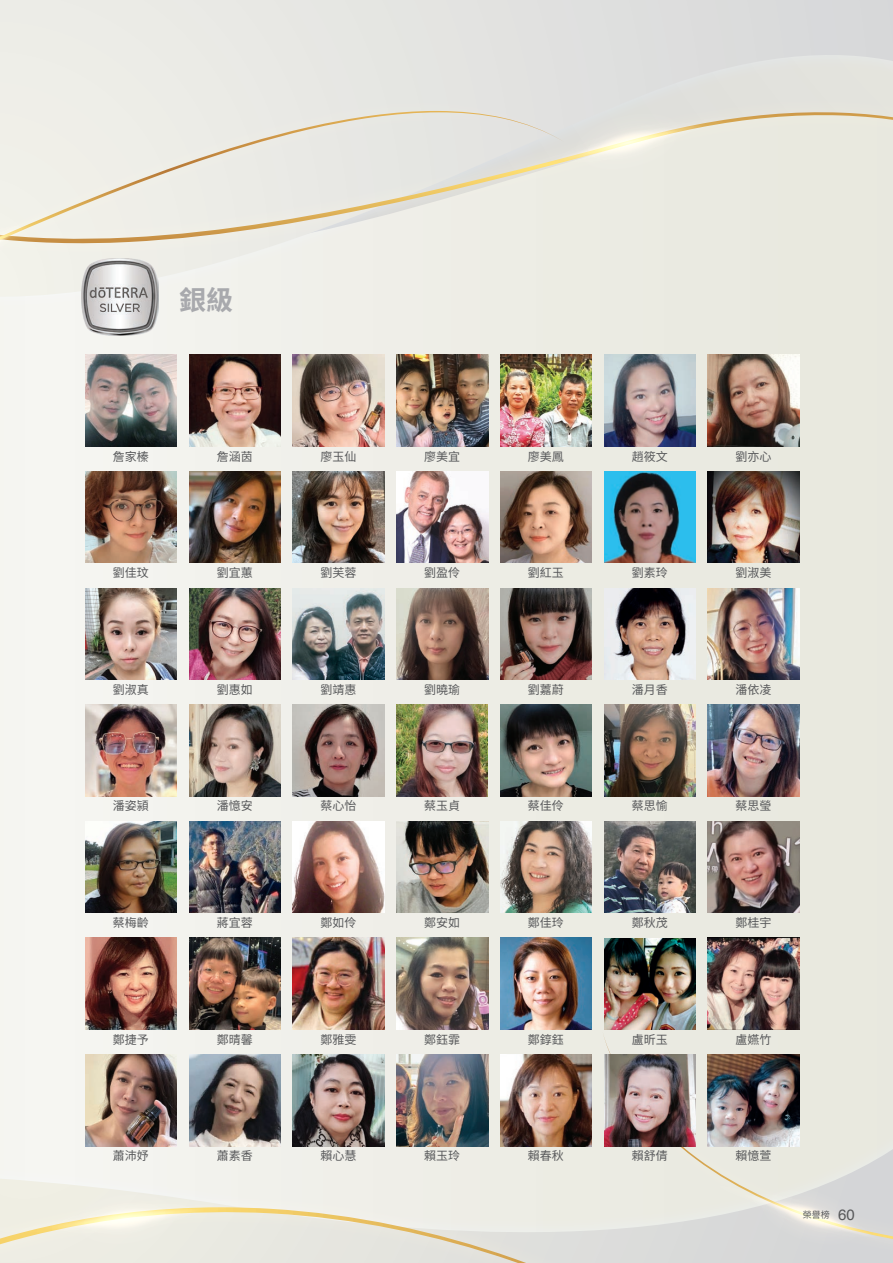
<style>
.page{position:relative;width:893px;height:1263px;background:#eeeee7}
.page>*{position:absolute;margin:0;border:0;box-sizing:border-box;transform-origin:0 0}
.t1{font:700 27px "Noto Sans CJ Ktc";color:#a8a9ad}
.t2{font:12px "Noto Sans CJ Ktc";color:#57585a}
.t3{font:9px "Noto Sans CJ Ktc";color:#57585a}
.s1{font-family:"Helvetica";font-size:15px}
</style>
<div class="page">
<img style="left:25px;top:1072px;width:464px;height:68px">
<svg style="left:25px;top:1140px;width:555px;height:25px"></svg>
<svg style="left:25px;top:0;width:868px;height:357px"></svg>
<img style="left:0;top:1165px;width:580px;height:98px">
<svg style="left:0;top:1178px;width:559px;height:85px"></svg>
<img style="left:580px;top:1008px;width:313px;height:255px">
<svg style="left:602px;top:1031px;width:291px;height:210px"></svg>
<svg style="left:719px;top:1175px;width:174px;height:81px"></svg>
<img style="left:25px;top:69px;width:868px;height:283px">
<svg style="left:587px;top:92px;width:306px;height:152px"></svg>
<svg style="left:587px;top:100px;width:143px;height:85px"></svg>
<img style="left:25px;top:88px;width:562px;height:248px">
<svg style="left:0;top:111px;width:564px;height:205px"></svg>
<svg style="left:0;top:210px;width:51px;height:84px"></svg>
<img style="left:708px;top:471px;width:91px;height:92px">
<img style="left:708px;top:821px;width:91px;height:92px">
<img style="left:85px;top:355px;width:92px;height:91px">
<img style="left:293px;top:355px;width:91px;height:91px">
<img style="left:189px;top:355px;width:92px;height:91px">
<img style="left:397px;top:355px;width:91px;height:91px">
<img style="left:500px;top:355px;width:92px;height:91px">
<img style="left:604px;top:355px;width:92px;height:91px">
<img style="left:604px;top:471px;width:92px;height:92px">
<img style="left:85px;top:471px;width:92px;height:92px">
<img style="left:293px;top:471px;width:91px;height:92px">
<img style="left:189px;top:471px;width:92px;height:92px">
<img style="left:397px;top:471px;width:91px;height:92px">
<img style="left:500px;top:471px;width:92px;height:92px">
<img style="left:708px;top:355px;width:91px;height:91px">
<img style="left:500px;top:821px;width:92px;height:92px">
<img style="left:604px;top:821px;width:92px;height:92px">
<img style="left:189px;top:821px;width:92px;height:92px">
<img style="left:293px;top:821px;width:91px;height:92px">
<img style="left:397px;top:821px;width:91px;height:92px">
<img style="left:85px;top:821px;width:92px;height:92px">
<img style="left:708px;top:705px;width:91px;height:91px">
<img style="left:85px;top:588px;width:92px;height:91px">
<img style="left:293px;top:588px;width:91px;height:91px">
<img style="left:189px;top:588px;width:92px;height:91px">
<img style="left:397px;top:588px;width:91px;height:91px">
<img style="left:500px;top:588px;width:92px;height:91px">
<img style="left:604px;top:588px;width:92px;height:91px">
<img style="left:604px;top:705px;width:92px;height:91px">
<img style="left:85px;top:705px;width:92px;height:91px">
<img style="left:293px;top:705px;width:91px;height:91px">
<img style="left:189px;top:705px;width:92px;height:91px">
<img style="left:397px;top:705px;width:91px;height:91px">
<img style="left:500px;top:705px;width:92px;height:91px">
<img style="left:708px;top:588px;width:91px;height:91px">
<img style="left:708px;top:938px;width:91px;height:91px">
<img style="left:189px;top:938px;width:92px;height:91px">
<img style="left:85px;top:938px;width:92px;height:91px">
<img style="left:293px;top:938px;width:91px;height:91px">
<img style="left:397px;top:938px;width:91px;height:91px">
<img style="left:500px;top:938px;width:92px;height:91px">
<img style="left:604px;top:938px;width:92px;height:91px">
<img style="left:81px;top:258px;width:77px;height:77px">
<img style="left:189px;top:1054px;width:92px;height:92px">
<img style="left:85px;top:1054px;width:92px;height:92px">
<img style="left:293px;top:1054px;width:91px;height:92px">
<img style="left:397px;top:1054px;width:91px;height:92px">
<img style="left:500px;top:1054px;width:92px;height:92px">
<img style="left:604px;top:1054px;width:92px;height:92px">
<img style="left:708px;top:1054px;width:91px;height:92px">
<h1 class="t1" style="left:179px;top:285px;width:56px">銀級</h1>
<p class="t2" style="left:113px;top:449px;width:37px">詹家榛</p>
<p class="t2" style="left:217px;top:449px;width:37px">詹涵茵</p>
<p class="t2" style="left:320px;top:449px;width:37px">廖玉仙</p>
<p class="t2" style="left:424px;top:449px;width:37px">廖美宜</p>
<p class="t2" style="left:528px;top:449px;width:37px">廖美鳳</p>
<p class="t2" style="left:632px;top:449px;width:37px">趙筱文</p>
<p class="t2" style="left:113px;top:566px;width:37px">劉佳玟</p>
<p class="t2" style="left:217px;top:566px;width:37px">劉宜蕙</p>
<p class="t2" style="left:320px;top:566px;width:37px">劉芙蓉</p>
<p class="t2" style="left:424px;top:566px;width:37px">劉盈伶</p>
<p class="t2" style="left:528px;top:566px;width:37px">劉紅玉</p>
<p class="t2" style="left:632px;top:566px;width:37px">劉素玲</p>
<p class="t2" style="left:735px;top:449px;width:37px">劉亦心</p>
<p class="t2" style="left:735px;top:566px;width:37px">劉淑美</p>
<p class="t2" style="left:113px;top:683px;width:37px">劉淑真</p>
<p class="t2" style="left:217px;top:683px;width:37px">劉惠如</p>
<p class="t2" style="left:320px;top:683px;width:37px">劉靖惠</p>
<p class="t2" style="left:424px;top:683px;width:37px">劉曉瑜</p>
<p class="t2" style="left:528px;top:683px;width:37px">劉䕒蔚</p>
<p class="t2" style="left:632px;top:683px;width:37px">潘月香</p>
<p class="t2" style="left:735px;top:683px;width:37px">潘依凌</p>
<p class="t2" style="left:113px;top:799px;width:37px">潘姿潁</p>
<p class="t2" style="left:217px;top:799px;width:37px">潘憶安</p>
<p class="t2" style="left:320px;top:799px;width:37px">蔡心怡</p>
<p class="t2" style="left:424px;top:799px;width:37px">蔡玉貞</p>
<p class="t2" style="left:528px;top:799px;width:37px">蔡佳伶</p>
<p class="t2" style="left:632px;top:799px;width:37px">蔡思愉</p>
<p class="t2" style="left:735px;top:799px;width:37px">蔡思瑩</p>
<p class="t2" style="left:113px;top:916px;width:37px">蔡梅齡</p>
<p class="t2" style="left:217px;top:916px;width:37px">蔣宜蓉</p>
<p class="t2" style="left:320px;top:916px;width:37px">鄭如伶</p>
<p class="t2" style="left:424px;top:916px;width:37px">鄭安如</p>
<p class="t2" style="left:528px;top:916px;width:37px">鄭佳玲</p>
<p class="t2" style="left:632px;top:916px;width:37px">鄭秋茂</p>
<p class="t2" style="left:735px;top:916px;width:37px">鄭桂宇</p>
<p class="t2" style="left:113px;top:1032px;width:37px">鄭捷予</p>
<p class="t2" style="left:217px;top:1032px;width:37px">鄭晴馨</p>
<p class="t2" style="left:320px;top:1032px;width:37px">鄭雅雯</p>
<p class="t2" style="left:424px;top:1032px;width:37px">鄭鈺霏</p>
<p class="t2" style="left:528px;top:1032px;width:37px">鄭錞鈺</p>
<p class="t2" style="left:632px;top:1032px;width:37px">盧昕玉</p>
<p class="t2" style="left:735px;top:1032px;width:37px">盧嬿竹</p>
<p class="t2" style="left:113px;top:1149px;width:37px">蕭沛妤</p>
<p class="t2" style="left:217px;top:1149px;width:37px">蕭素香</p>
<p class="t2" style="left:320px;top:1149px;width:37px">賴心慧</p>
<p class="t2" style="left:424px;top:1149px;width:37px">賴玉玲</p>
<p class="t2" style="left:528px;top:1149px;width:37px">賴春秋</p>
<p class="t2" style="left:632px;top:1149px;width:37px">賴舒倩</p>
<p class="t2" style="left:735px;top:1149px;width:37px">賴憶萱</p>
<p class="t3" style="left:803px;top:1209px;width:53px">榮譽榜 <span class="s1">60</span></p>
</div>
